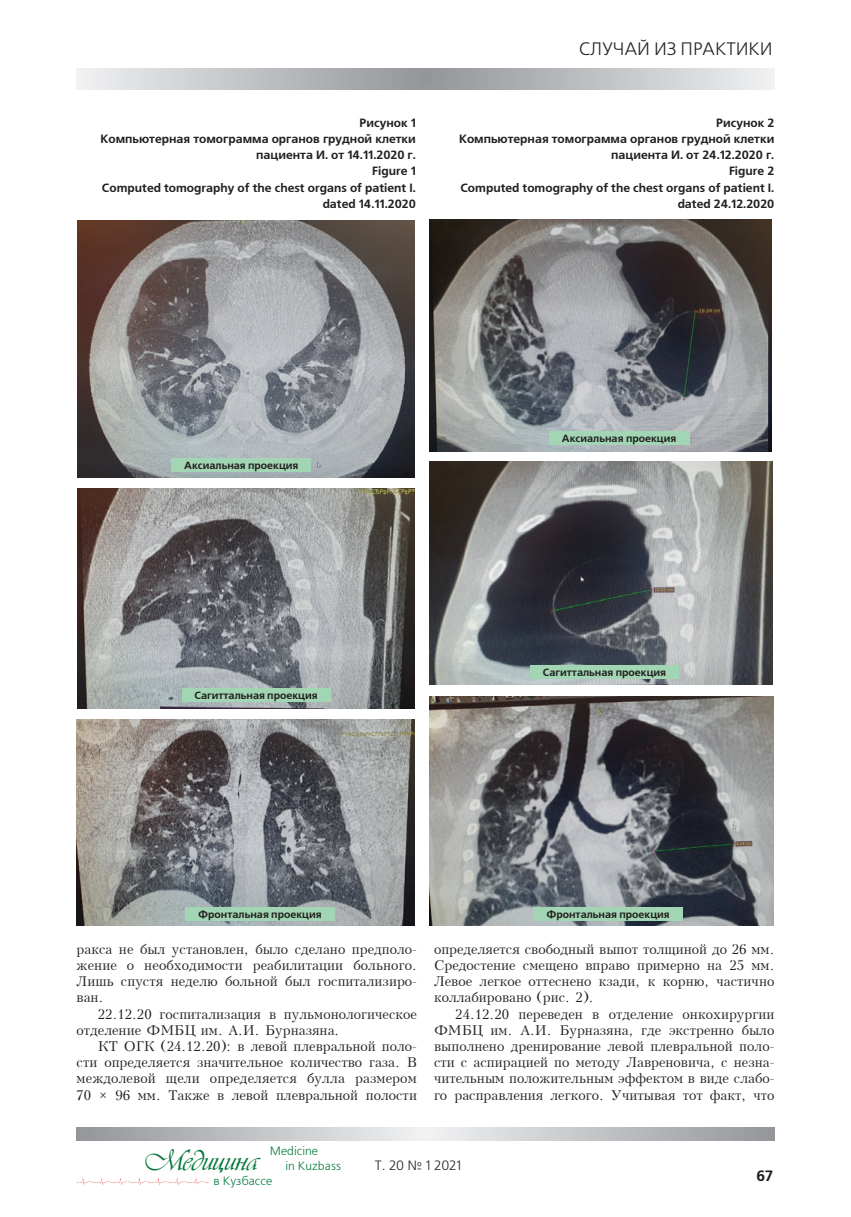
<style>
.page{position:relative;width:851px;height:1217px;background:#fff}
.page>*{position:absolute;margin:0;border:0;box-sizing:border-box;transform-origin:0 0}
.t1{font:30px "Vivaldi DCL";color:#00783a}
.t2{font:18px "Free Set C";color:#231f20}
.t3{font:700 15px "Free Set C";color:#231f20}
.t4{font:13.5px/16.2px "Kudrashov Plain";color:#231f20;text-align:justify}
.t5{font:13.5px "Free Set C";color:#231f20}
.t6{font:700 12px/16.2px "Free Set C";color:#231f20;text-align:right}
.t7{font:12px/15px "Free Set C";color:#00783a}
.t8{font:700 10.5px "Free Set C";color:#231f20}
</style>
<div class="page">
<svg style="left:77px;top:68px;width:697px;height:21px;background:#c1c2c5"></svg>
<svg style="left:77px;top:1127px;width:697px;height:13px;background:#c2c3c5"></svg>
<img style="left:76px;top:1177px;width:133px;height:9px">
<img style="left:78px;top:220px;width:337px;height:257px">
<img style="left:77px;top:488px;width:338px;height:220px">
<img style="left:77px;top:719px;width:338px;height:206px">
<img style="left:429px;top:220px;width:342px;height:231px">
<img style="left:429px;top:461px;width:343px;height:223px">
<img style="left:429px;top:696px;width:344px;height:229px">
<div style="left:171px;top:457px;width:140px;height:14px;background:#a1d5b3"></div>
<div style="left:182px;top:687px;width:148px;height:14px;background:#a1d5b3"></div>
<div style="left:185px;top:906px;width:149px;height:14px;background:#a1d5b3"></div>
<div style="left:533px;top:906px;width:149px;height:14px;background:#a1d5b3"></div>
<div style="left:530px;top:664px;width:148px;height:14px;background:#a1d5b3"></div>
<div style="left:549px;top:430px;width:140px;height:14px;background:#a1d5b3"></div>
<h2 class="t2" style="left:579px;top:40px;width:195px">СЛУЧАЙ ИЗ ПРАКТИКИ</h2>
<p class="t6" style="left:101px;top:115px;width:317px">Рисунок 1<br>Компьютерная томограмма органов грудной клетки пациента И. от 14.11.2020 г.<br>Figure 1<br>Computed tomography of the chest organs of patient I. dated 14.11.2020</p>
<p class="t6" style="left:459px;top:115px;width:317px">Рисунок 2<br>Компьютерная томограмма органов грудной клетки пациента И. от 24.12.2020 г.<br>Figure 2<br>Computed tomography of the chest organs of patient I. dated 24.12.2020</p>
<p class="t8" style="left:184px;top:459px;width:116px">Аксиальная проекция</p>
<p class="t8" style="left:194px;top:688px;width:125px">Сагиттальная проекция</p>
<p class="t8" style="left:561px;top:432px;width:116px">Аксиальная проекция</p>
<p class="t8" style="left:543px;top:666px;width:125px">Сагиттальная проекция</p>
<p class="t8" style="left:198px;top:907px;width:125px">Фронтальная проекция</p>
<p class="t8" style="left:546px;top:907px;width:125px">Фронтальная проекция</p>
<p class="t4" style="left:77px;top:940px;width:342px">ракса не был установлен, было сделано предполо&shy;жение о необходимости реабилитации больного.<br>Лишь спустя неделю больной был госпитализиро&shy;ван.</p>
<p class="t4" style="left:77px;top:1005px;width:342px;text-indent:21px">22.12.20 госпитализация в пульмонологическое отделение ФМБЦ им. А.И. Бурназяна.</p>
<p class="t4" style="left:77px;top:1038px;width:342px;text-indent:21px">КТ ОГК (24.12.20): в левой плевральной поло&shy;сти определяется значительное количество газа. В междолевой щели определяется булла размером 70 ½ 96 мм. Также в левой плевральной полости</p>
<p class="t4" style="left:434px;top:940px;width:342px">определяется свободный выпот толщиной до 26 мм.<br>Средостение смещено вправо примерно на 25 мм.<br>Левое легкое оттеснено кзади, к корню, частично коллабировано (рис. 2).</p>
<p class="t4" style="left:434px;top:1005px;width:342px;text-indent:21px">24.12.20 переведен в отделение онкохирургии ФМБЦ им. А.И. Бурназяна, где экстренно было выполнено дренирование левой плевральной поло&shy;сти с аспирацией по методу Лавреновича, с незна&shy;чительным положительным эффектом в виде слабо&shy;го расправления легкого. Учитывая тот факт, что</p>
<p class="t7" style="left:285px;top:1143px;width:57px;text-indent:-15px">Medicine<br>in Kuzbass</p>
<h1 class="t1" style="left:146px;top:1143px;width:114px">Медицина</h1>
<p class="t5" style="left:375px;top:1157px;width:88px">T. 20 № 1 2021</p>
<p class="t7" style="left:213px;top:1173px;width:60px">в Кузбассе</p>
<p class="t3" style="left:756px;top:1166px;width:18px">67</p>
</div>
